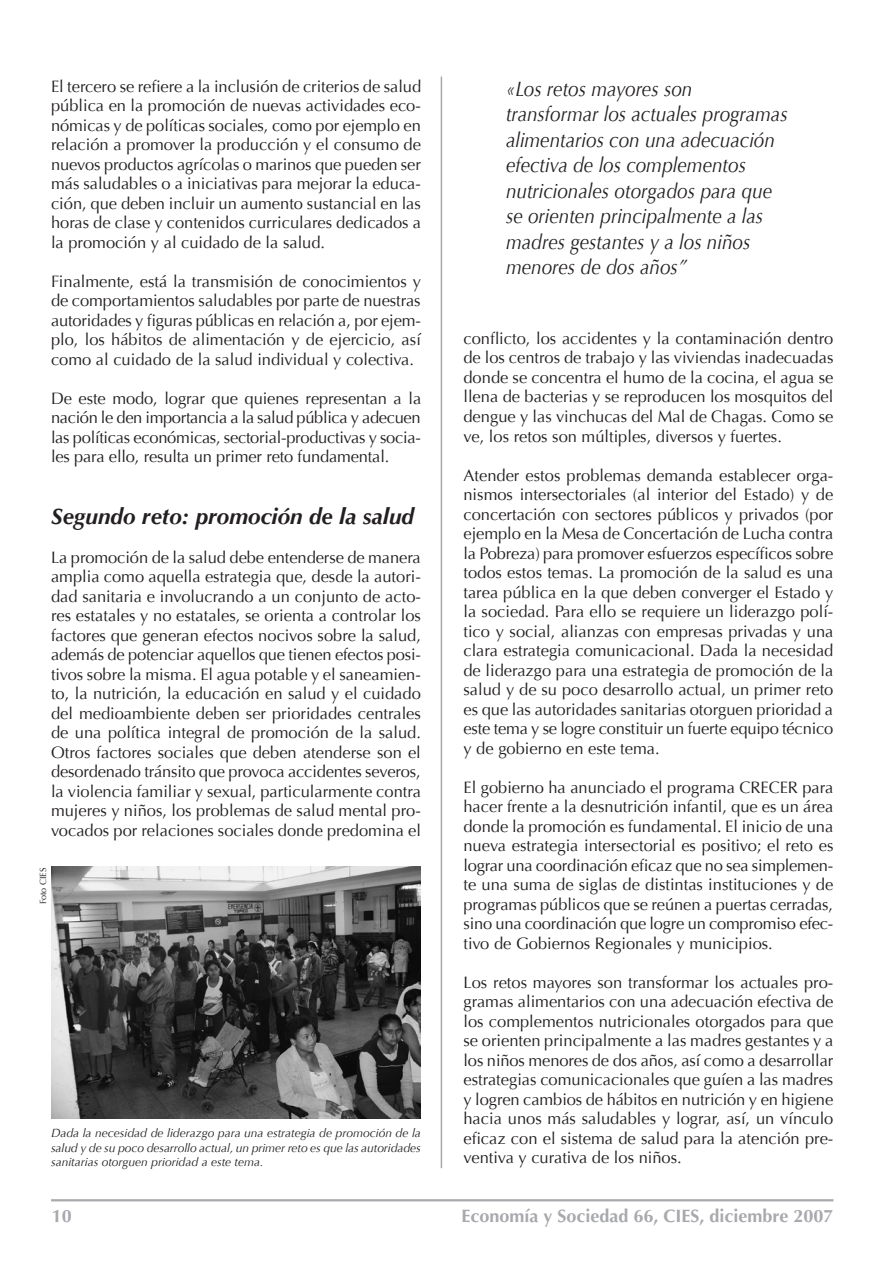
<style>
.page{position:relative;width:893px;height:1263px;background:#fff}
.page>*{position:absolute;margin:0;border:0;box-sizing:border-box;transform-origin:0 0}
.t1{font:italic 700 22.5px "Optima";color:#231f20}
.sumillas_ok{font:italic 21px/25.5px "Optima";color:#231f20;scale:.9 1}
.t2{font:700 18px "Optima LH East A";color:#a8a9ad}
.Body_Text_2{font:16.5px/19.5px "Optima";color:#231f20;text-align:justify}
.Body_Text_2-2{font:italic 12px/14.2px "Optima";color:#231f20;text-align:justify}
.t3{font:9px "Optima";color:#231f20}
</style>
<div class="page">
<hr style="left:51px;top:1199px;width:782px;height:2px;background:#a8a9ad">
<hr style="left:441px;top:76px;width:1px;height:1092px;background:#a8a9ad">
<img style="left:51px;top:866px;width:370px;height:252px">
<p class="Body_Text_2" style="left:51px;top:77px;width:372px">El tercero se refiere a la inclusión de criterios de salud pública en la promoción de nuevas actividades eco&shy;nómicas y de políticas sociales, como por ejemplo en relación a promover la producción y el consumo de nuevos productos agrícolas o marinos que pueden ser más saludables o a iniciativas para mejorar la educa&shy;ción, que deben incluir un aumento sustancial en las horas de clase y contenidos curriculares dedicados a la promoción y al cuidado de la salud.</p>
<p class="Body_Text_2" style="left:51px;top:272px;width:371px">Finalmente, está la transmisión de conocimientos y de comportamientos saludables por parte de nuestras autoridades y figuras públicas en relación a, por ejem&shy;plo, los hábitos de alimentación y de ejercicio, así como al cuidado de la salud individual y colectiva.</p>
<p class="Body_Text_2" style="left:51px;top:389px;width:372px">De este modo, lograr que quienes representan a la nación le den importancia a la salud pública y adecuen las políticas económicas, sectorial-productivas y socia&shy;les para ello, resulta un primer reto fundamental.</p>
<p class="t1" style="left:51px;top:503px;width:365px">Segundo reto: promoción de la salud</p>
<p class="Body_Text_2" style="left:51px;top:548px;width:371px">La promoción de la salud debe entenderse de manera amplia como aquella estrategia que, desde la autori&shy;dad sanitaria e involucrando a un conjunto de acto&shy;res estatales y no estatales, se orienta a controlar los factores que generan efectos nocivos sobre la salud, además de potenciar aquellos que tienen efectos posi&shy;tivos sobre la misma. El agua potable y el saneamien&shy;to, la nutrición, la educación en salud y el cuidado del medioambiente deben ser prioridades centrales de una política integral de promoción de la salud.<br>Otros factores sociales que deben atenderse son el desordenado tránsito que provoca accidentes severos, la violencia familiar y sexual, particularmente contra mujeres y niños, los problemas de salud mental pro&shy;vocados por relaciones sociales donde predomina el</p>
<p class="t3" style="left:38px;top:904px;width:38px;rotate:-90deg">Foto CIES</p>
<p class="Body_Text_2-2" style="left:51px;top:1126px;width:371px">Dada la necesidad de liderazgo para una estrategia de promoción de la salud y de su poco desarrollo actual, un primer reto es que las autoridades sanitarias otorguen prioridad a este tema.</p>
<p class="sumillas_ok" style="left:506px;top:76px;width:314px">«Los retos mayores son transformar los actuales programas alimentarios con una adecuación efectiva de los complementos nutricionales otorgados para que se orienten principalmente a las madres gestantes y a los niños menores de dos años”</p>
<p class="Body_Text_2" style="left:463px;top:329px;width:371px">conflicto, los accidentes y la contaminación dentro de los centros de trabajo y las viviendas inadecuadas donde se concentra el humo de la cocina, el agua se llena de bacterias y se reproducen los mosquitos del dengue y las vinchucas del Mal de Chagas. Como se ve, los retos son múltiples, diversos y fuertes.</p>
<p class="Body_Text_2" style="left:463px;top:465px;width:371px">Atender estos problemas demanda establecer orga&shy;nismos intersectoriales (al interior del Estado) y de concertación con sectores públicos y privados (por ejemplo en la Mesa de Concertación de Lucha contra la Pobreza) para promover esfuerzos específicos sobre todos estos temas. La promoción de la salud es una tarea pública en la que deben converger el Estado y la sociedad. Para ello se requiere un liderazgo polí&shy;tico y social, alianzas con empresas privadas y una clara estrategia comunicacional. Dada la necesidad de liderazgo para una estrategia de promoción de la salud y de su poco desarrollo actual, un primer reto es que las autoridades sanitarias otorguen prioridad a este tema y se logre constituir un fuerte equipo técnico y de gobierno en este tema.</p>
<p class="Body_Text_2" style="left:463px;top:777px;width:371px">El gobierno ha anunciado el programa CRECER para hacer frente a la desnutrición infantil, que es un área donde la promoción es fundamental. El inicio de una nueva estrategia intersectorial es positivo; el reto es lograr una coordinación eficaz que no sea simplemen&shy;te una suma de siglas de distintas instituciones y de programas públicos que se reúnen a puertas cerradas, sino una coordinación que logre un compromiso efec&shy;tivo de Gobiernos Regionales y municipios.</p>
<p class="Body_Text_2" style="left:463px;top:972px;width:371px">Los retos mayores son transformar los actuales pro&shy;gramas alimentarios con una adecuación efectiva de los complementos nutricionales otorgados para que se orienten principalmente a las madres gestantes y a los niños menores de dos años, así como a desarrollar estrategias comunicacionales que guíen a las madres y logren cambios de hábitos en nutrición y en higiene hacia unos más saludables y lograr, así, un vínculo eficaz con el sistema de salud para la atención pre&shy;ventiva y curativa de los niños.</p>
<p class="t2" style="left:52px;top:1204px;width:22px">10</p>
<p class="t2" style="left:461px;top:1204px;width:368px">Economía y Sociedad 66, CIES, diciembre 2007</p>
</div>
